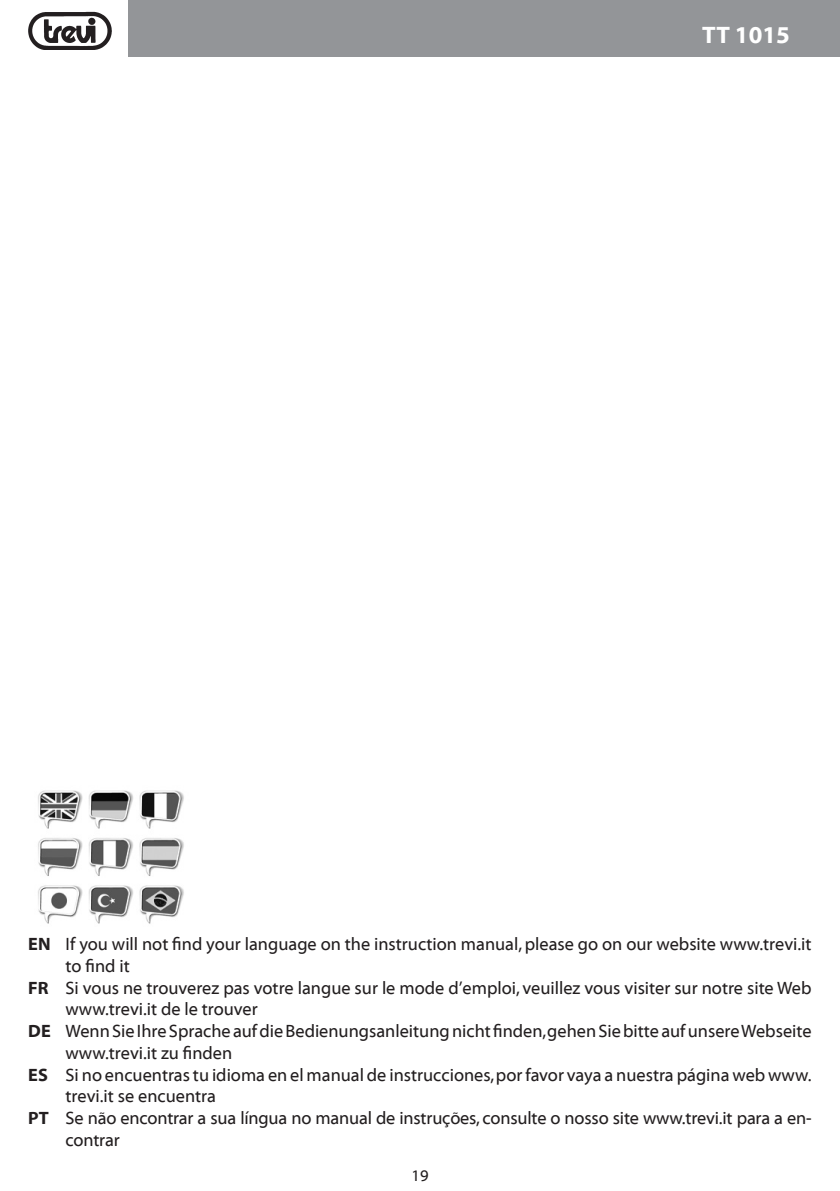
<style>
.page{position:relative;width:840px;height:1191px;background:#fff}
.page>*{position:absolute;margin:0;border:0;box-sizing:border-box;transform-origin:0 0}
.t1{font:24px "Myriad Bd Web";color:#fff}
.Testo_rientrato{font:18px/21.6px "Myriad Web";color:#231f20}
.t2{font:16px "Myriad Web";color:#231f20}
.s1{font-family:"Myriad Bd Web"}
</style>
<div class="page">
<div style="left:128px;top:0;width:711px;height:57px;background:#939598"></div>
<img style="left:29px;top:12px;width:83px;height:38px">
<img style="left:38px;top:790px;width:146px;height:134px">
<h1 class="t1" style="left:701px;top:22px;width:89px">TT 1015</h1>
<p class="Testo_rientrato" style="left:66px;top:933px;width:747px;text-indent:-37px"><span class="s1">EN</span> If you will not find your language on the instruction manual, please go on our website www.trevi.it to find it</p>
<p class="Testo_rientrato" style="left:66px;top:977px;width:747px;text-indent:-37px"><span class="s1">FR</span> Si vous ne trouverez pas votre langue sur le mode d’emploi, veuillez vous visiter sur notre site Web www.trevi.it de le trouver</p>
<p class="Testo_rientrato" style="left:66px;top:1020px;width:747px;text-indent:-37px"><span class="s1">DE</span> Wenn Sie Ihre Sprache auf die Bedienungsanleitung nicht finden, gehen Sie bitte auf unsere Webseite www.trevi.it zu finden</p>
<p class="Testo_rientrato" style="left:66px;top:1064px;width:747px;text-indent:-37px"><span class="s1">ES</span> Si no encuentras tu idioma en el manual de instrucciones, por favor vaya a nuestra página web www. trevi.it se encuentra</p>
<p class="Testo_rientrato" style="left:66px;top:1108px;width:747px;text-indent:-37px"><span class="s1">PT</span> Se não encontrar a sua língua no manual de instruções, consulte o nosso site www.trevi.it para a en&shy;contrar</p>
<p class="t2" style="left:411px;top:1167px;width:18px">19</p>
</div>
